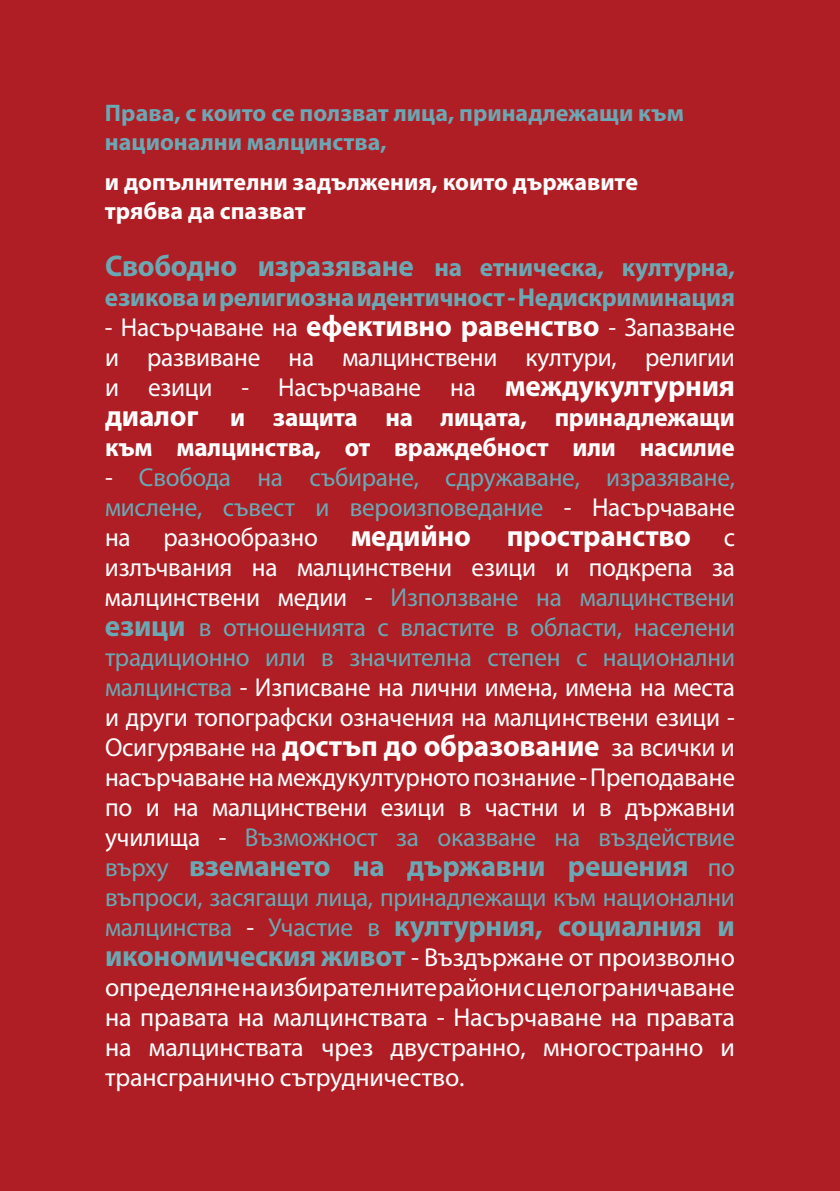
<style>
.page{position:relative;width:840px;height:1191px;background:#fff}
.page>*{position:absolute;margin:0;border:0;box-sizing:border-box;transform-origin:0 0}
.t1{font:700 30px "Myriad Pro";letter-spacing:-.01em;color:#6ba8b3}
.t2{font:700 30px "Myriad Pro";letter-spacing:-.01em;color:#fff}
.t3{font:26px/30px "Myriad Pro";letter-spacing:-.01em;color:#fff;text-align:justify}
.t4{font:26px/30px "Myriad Pro";letter-spacing:-.01em;color:#6ba8b3;text-align:justify}
.t5{font:700 26px/30px "Myriad Pro";letter-spacing:-.01em;color:#6ba8b3}
.t6{font:700 24px/28.8px "Myriad Pro";color:#6ba8b3}
.t7{font:700 24px/28.8px "Myriad Pro";color:#fff}
.s1{font-size:30px}
.s2{font-weight:700;font-size:30px}
.s3{font-weight:700}
.s4{color:#fff}
.s5{font-weight:400;font-size:26px}
.s6{color:#6ba8b3}
.s7{font-weight:700;font-size:30px;color:#6ba8b3}
.s8{font-weight:400;font-size:26px;color:#fff}
</style>
<div class="page">
<div style="left:0;top:0;width:839px;height:1191px;background:#ae1e24"></div>
<p class="t6" style="left:105px;top:98px;width:580px">Права, с които се ползват лица, принадлежащи към национални малцинства,</p>
<p class="t7" style="left:105px;top:166px;width:534px">и допълнителни задължения, които държавите трябва да спазват</p>
<p class="t5" style="left:105px;top:251px;width:631px"><span class="s1">Свободно изразяване</span> на етническа, културна, езикова и религиозна идентичност - Недискриминация</p>
<p class="t3" style="left:105px;top:312px;width:631px">- Насърчаване на <span class="s2">ефективно равенство</span> - Запазване и развиване на малцинствени култури, религии и езици - Насърчаване на <span class="s2">междукултурния диалог</span> <span class="s3">и защита на лицата, принадлежащи към малцинства, от враждебност или насилие</span></p>
<p class="t4" style="left:105px;top:462px;width:631px"><span class="s4">-</span> Свобода на събиране, сдружаване, изразяване, мислене, съвест и вероизповедание <span class="s4">- Насърчаване на</span></p>
<p class="t2" style="left:163px;top:516px;width:528px"><span class="s5">разнообразно</span> медийно пространство</p>
<p class="t3" style="left:105px;top:522px;width:631px;text-indent:618px">с излъчвания на малцинствени езици и подкрепа за малцинствени медии - <span class="s6">Използване на малцинствени </span><span class="s7">езици</span> <span class="s6">в отношенията с властите в области, населени традиционно или в значителна степен с национални малцинства</span> - Изписване на лични имена, имена на места и други топографски означения на малцинствени езици - Осигуряване на <span class="s2">достъп до образование</span> за всички и насърчаване на междукултурното познание - Преподаване по и на малцинствени езици в частни и в държавни училища - <span class="s6">Възможност за оказване на въздействие</span></p>
<p class="t1" style="left:105px;top:846px;width:631px"><span class="s5">върху</span> вземането на държавни решения <span class="s5">по</span></p>
<p class="t4" style="left:105px;top:882px;width:631px">въпроси, засягащи лица, принадлежащи към национални</p>
<p class="t1" style="left:105px;top:906px;width:631px"><span class="s5">малцинства</span> <span class="s8">-</span> <span class="s5">Участие в</span> културния, социалния и</p>
<p class="t3" style="left:105px;top:942px;width:631px"><span class="s7">икономическия живот</span> - Въздържане от произволно определяне на избирателните райони с цел ограничаване на правата на малцинствата - Насърчаване на правата на малцинствата чрез двустранно, многостранно и трансгранично сътрудничество.</p>
</div>
